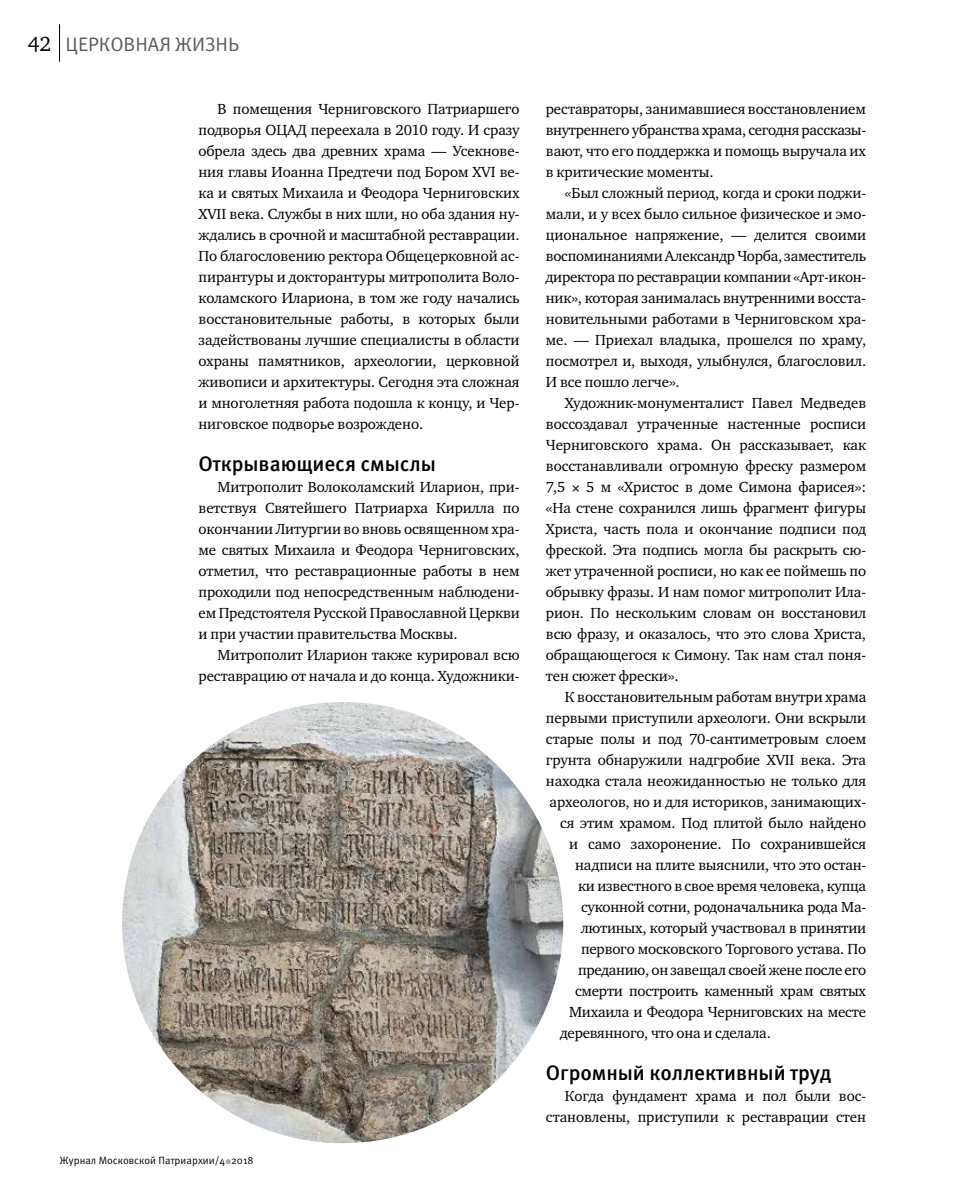
<style>
.page{position:relative;width:957px;height:1191px;background:#fff}
.page>*{position:absolute;margin:0;border:0;box-sizing:border-box;transform-origin:0 0}
.t1{font:500 21px "Meta Pro";letter-spacing:-.005em;color:#000}
.t2{font:21px "Charter ITC";color:#000}
.t3{font:19.5px "Meta Pro";letter-spacing:-.005em;color:#58595b}
.t4{font:15px/21px "Charter ITC";letter-spacing:-.005em;color:#000;text-align:justify}
.t5{font:10.5px "Meta Pro";color:#000}
</style>
<div class="page">
<hr style="left:59px;top:24px;width:1px;height:38px;background:#000">
<svg style="left:226px;top:1159px;width:5px;height:5px"></svg>
<img style="left:122px;top:702px;width:441px;height:441px;border-radius:220px">
<h1 class="t2" style="left:28px;top:30px;width:25px">42</h1>
<h2 class="t3" style="left:65px;top:32px;width:175px">ЦЕРКОВНАЯ ЖИЗНЬ</h2>
<p class="t4" style="left:198px;top:98px;width:323px;text-indent:19px">В помещения Черниговского Патриаршего подворья ОЦАД переехала в 2010 году. И сразу обрела здесь два древних храма — Усекнове&shy;ния главы Иоанна Предтечи под Бором ХVI ве&shy;ка и святых Михаила и Феодора Черниговских XVII века. Службы в них шли, но оба здания ну&shy;ждались в срочной и масштабной реставрации.<br>По благословению ректора Общецерковной ас&shy;пирантуры и докторантуры митрополита Воло&shy;коламского Илариона, в том же году начались восстановительные работы, в которых были задействованы лучшие специалисты в области охраны памятников, археологии, церковной живописи и архитектуры. Сегодня эта сложная и многолетняя работа подошла к концу, и Чер&shy;ниговское подворье возрождено.</p>
<h1 class="t1" style="left:198px;top:450px;width:239px">Открывающиеся смыслы</h1>
<p class="t4" style="left:198px;top:476px;width:323px;text-indent:19px">Митрополит Волоколамский Иларион, при&shy;ветствуя Святейшего Патриарха Кирилла по окончании Литургии во вновь освященном хра&shy;ме святых Михаила и Феодора Черниговских, отметил, что реставрационные работы в нем проходили под непосредственным наблюдени&shy;ем Предстоятеля Русской Православной Церкви и при участии правительства Москвы.</p>
<p class="t4" style="left:198px;top:644px;width:323px;text-align:right">Митрополит Иларион также курировал всю реставрацию от начала и до конца. Художники-</p>
<p class="t5" style="left:60px;top:1153px;width:196px">Журнал Московской Патриархии/4 2018</p>
<p class="t4" style="left:546px;top:98px;width:322px">реставраторы, занимавшиеся восстановлением внутреннего убранства храма, сегодня рассказы&shy;вают, что его поддержка и помощь выручала их в критические моменты.</p>
<p class="t4" style="left:546px;top:182px;width:322px;text-indent:19px">«Был сложный период, когда и сроки поджи&shy;мали, и у всех было сильное физическое и эмо&shy;циональное напряжение, — делится своими воспоминаниями Александр Чорба, заместитель директора по реставрации компании «Арт-икон&shy;ник», которая занималась внутренними восста&shy;новительными работами в Черниговском хра&shy;ме. — Приехал владыка, прошелся по храму, посмотрел и, выходя, улыбнулся, благословил.<br>И все пошло легче».</p>
<p class="t4" style="left:546px;top:392px;width:322px;text-indent:19px">Художник-монументалист Павел Медведев воссоздавал утраченные настенные росписи Черниговского храма. Он рассказывает, как восстанавливали огромную фреску размером 7,5</p>
<p class="t4" style="left:546px;top:476px;width:322px;text-indent:40px">5 м «Христос в доме Симона фарисея»: «На стене сохранился лишь фрагмент фигуры Христа, часть пола и окончание подписи под фреской. Эта подпись могла бы раскрыть сю&shy;жет утраченной росписи, но как ее поймешь по обрывку фразы. И нам помог митрополит Ила&shy;рион. По нескольким словам он восстановил всю фразу, и оказалось, что это слова Христа, обращающегося к Симону. Так нам стал поня&shy;тен сюжет фрески».</p>
<p class="t4" style="left:565px;top:686px;width:303px">К восстановительным работам внутри храма</p>
<p class="t4" style="left:546px;top:707px;width:322px">первыми приступили археологи. Они вскрыли</p>
<p class="t4" style="left:546px;top:728px;width:322px">старые полы и под 70-сантиметровым слоем</p>
<p class="t4" style="left:546px;top:749px;width:322px">грунта обнаружили надгробие XVII века. Эта</p>
<p class="t4" style="left:546px;top:770px;width:322px">находка стала неожиданностью не только для</p>
<p class="t4" style="left:549px;top:791px;width:318px">археологов, но и для историков, занимающих-</p>
<p class="t4" style="left:560px;top:812px;width:308px">ся этим храмом. Под плитой было найдено</p>
<p class="t4" style="left:569px;top:833px;width:299px">и само захоронение. По сохранившейся</p>
<p class="t4" style="left:575px;top:854px;width:292px">надписи на плите выяснили, что это остан-</p>
<p class="t4" style="left:578px;top:875px;width:289px">ки известного в свое время человека, купца</p>
<p class="t4" style="left:581px;top:896px;width:287px">суконной сотни, родоначальника рода Ма-</p>
<p class="t4" style="left:581px;top:917px;width:287px">лютиных, который участвовал в принятии</p>
<p class="t4" style="left:581px;top:938px;width:286px">первого московского Торгового устава. По</p>
<p class="t4" style="left:578px;top:959px;width:289px">преданию, он завещал своей жене после его</p>
<p class="t4" style="left:575px;top:980px;width:292px">смерти построить каменный храм святых</p>
<p class="t4" style="left:569px;top:1001px;width:299px">Михаила и Феодора Черниговских на месте</p>
<p class="t4" style="left:560px;top:1022px;width:212px">деревянного, что она и сделала.</p>
<h1 class="t1" style="left:546px;top:1059px;width:287px">Огромный коллективный труд</h1>
<p class="t4" style="left:546px;top:1085px;width:322px;text-align:right">Когда фундамент храма и пол были вос&shy;становлены, приступили к реставрации стен</p>
</div>
